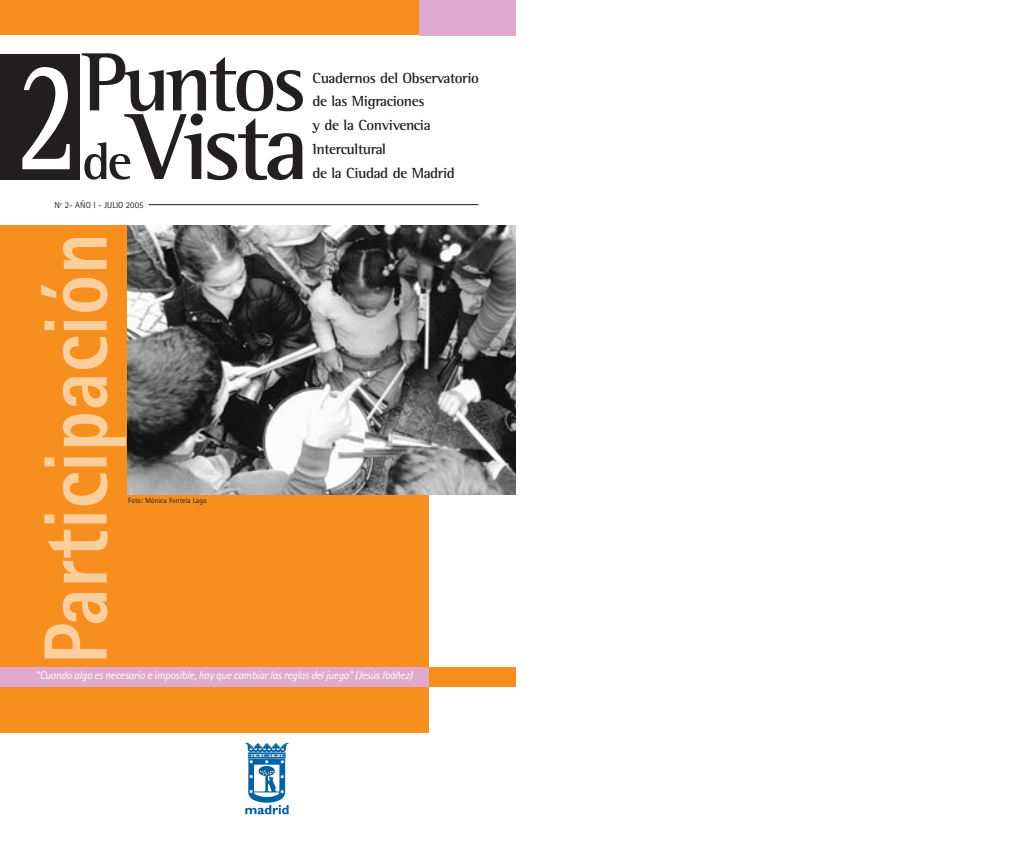
<style>
.page{position:relative;width:1028px;height:850px;background:#fff}
.page>*{position:absolute;margin:0;border:0;box-sizing:border-box;transform-origin:0 0}
.t1{font:700 162.5px "Rotis Semi Serif";color:#fff;scale:.7 1}
.t2{font:700 96.38px "Rotis Semi Serif";letter-spacing:-.055em;color:#231f20}
.t3{font:800 90px "Rotis Sans Serif";color:#fece9d;scale:.9 1}
.t4{font:700 84.75px "Rotis Semi Serif";letter-spacing:-.055em;color:#231f20}
.t5{font:700 15px/23.8px "Rotis Semi Serif";letter-spacing:-.03em;color:#231f20}
.t6{font:italic 11.25px "Rotis Sans Serif";letter-spacing:-.02em;color:#fff}
.t7{font:8.75px "Rotis Sans Serif";color:#231f20}
.t8{font:7.5px "Rotis Sans Serif";color:#231f20}
.s1{font-size:52.62px}
</style>
<div class="page">
<div style="left:0;top:226px;width:428px;height:507px;background:#f78f1e"></div>
<div style="left:0;top:0;width:420px;height:35px;background:#f78f1e"></div>
<div style="left:419px;top:0;width:96px;height:35px;background:#dfaace"></div>
<div style="left:429px;top:667px;width:86px;height:20px;background:#f78f1e"></div>
<img style="left:128px;top:226px;width:387px;height:269px">
<div style="left:0;top:54px;width:80px;height:126px;background:#231f20"></div>
<div style="left:0;top:667px;width:429px;height:20px;background:#dfaace"></div>
<img style="left:245px;top:742px;width:44px;height:73px">
<hr style="left:149px;top:204px;width:329px;height:1px;background:#231f20">
<h1 class="t1" style="left:15px;top:55px;width:92px">2</h1>
<h3 class="t4" style="left:82px;top:51px;width:226px">Puntos</h3>
<h2 class="t2" style="left:82px;top:112px;width:228px"><span class="s1">de</span>Vista</h2>
<p class="t7" style="left:54px;top:202px;width:90px">Nº 2- AÑO I - JULIO 2005</p>
<p class="t5" style="left:312px;top:67px;width:168px">Cuadernos del Observatorio de las Migraciones<br>y de la Convivencia<br>Intercultural<br>de la Ciudad de Madrid</p>
<h3 class="t3" style="left:44px;top:664px;width:481px;rotate:-90deg">Participación</h3>
<p class="t8" style="left:128px;top:498px;width:80px">Foto: Mónica Fontela Lago</p>
<p class="t6" style="left:36px;top:671px;width:378px">“Cuando algo es necesario e imposible, hay que cambiar las reglas del juego” (Jesús Ibáñez)</p>
</div>
